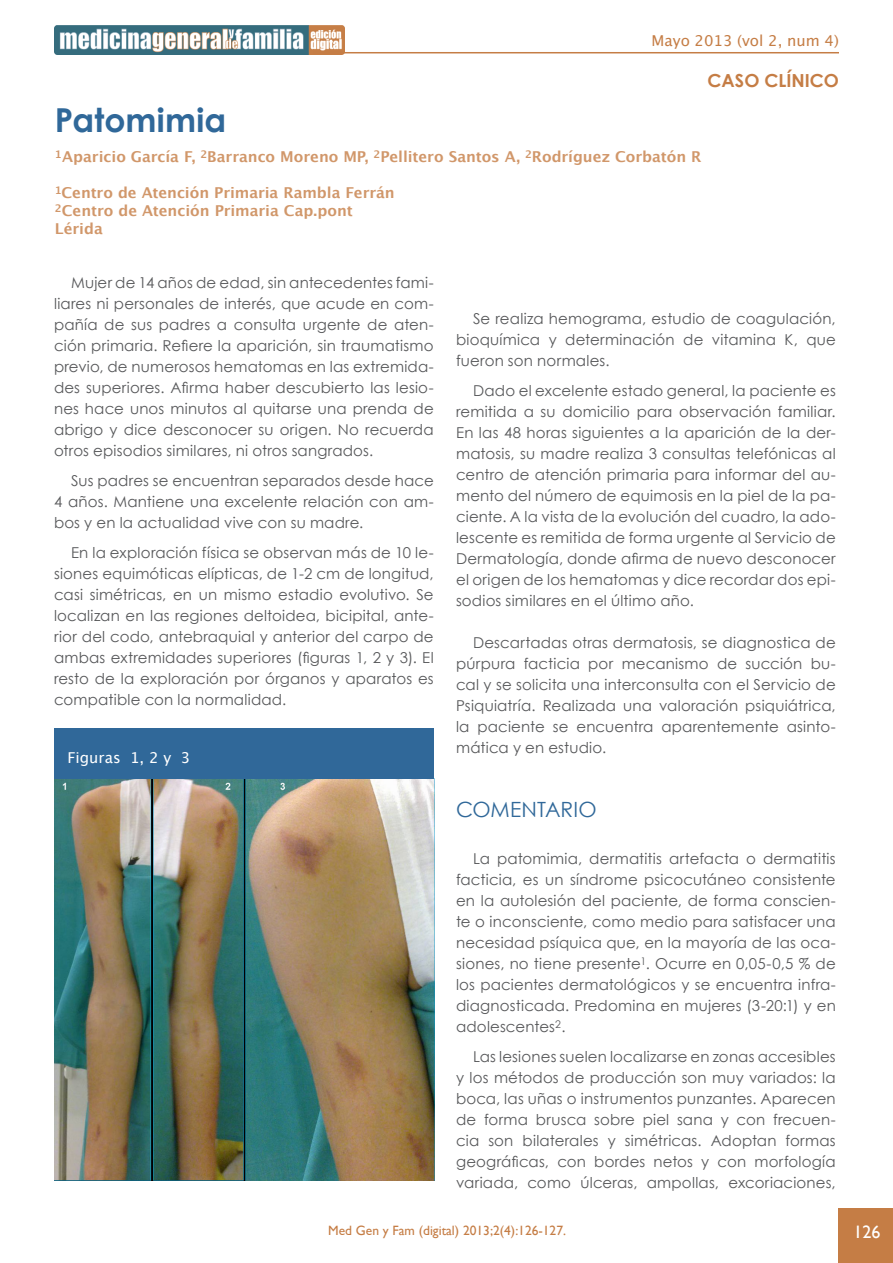
<style>
.page{position:relative;width:893px;height:1263px;background:#fff}
.page>*{position:absolute;margin:0;border:0;box-sizing:border-box;transform-origin:0 0}
.Titulo_principal{font:700 33px "Century Gothic";letter-spacing:.005em;color:#306899}
.Titulo_1{font:21px "Century Gothic";color:#306899}
.SECCIÓN{font:700 18px "Century Gothic";color:#c57d45}
.t1{font:18px "Gill Sans";color:#fff}
.Parrafo{font:15px/21px "Century Gothic";letter-spacing:.01em;color:#57585a;text-align:justify}
.Autor_es_artículos{font:700 15px "Lucida Grande";letter-spacing:-.005em;color:#d1976a}
.t2{font:15px "Lucida Grande";color:#c57d45}
.t3{font:15px "Lucida Grande";color:#fff}
.t4{font:13.5px "Gill Sans";color:#c57d45}
</style>
<div class="page">
<img style="left:54px;top:26px;width:291px;height:28px">
<hr style="left:313px;top:52px;width:526px;height:1px;background:#c57d45">
<div style="left:839px;top:1209px;width:54px;height:54px;background:#c57d45"></div>
<img style="left:55px;top:779px;width:380px;height:401px">
<div style="left:54px;top:729px;width:380px;height:50px;background:#306899"></div>
<p class="t2" style="left:652px;top:32px;width:189px">Mayo 2013 (vol 2, num 4)</p>
<p class="SECCIÓN" style="left:708px;top:67px;width:133px">CASO CLÍNICO</p>
<p class="Titulo_principal" style="left:55px;top:95px;width:173px">Patomimia</p>
<p class="Autor_es_artículos" style="left:55px;top:144px;width:648px"><sup>1</sup>Aparicio García F, <sup>2</sup>Barranco Moreno MP, <sup>2</sup>Pellitero Santos A, <sup>2</sup>Rodríguez Corbatón R</p>
<p class="Autor_es_artículos" style="left:55px;top:180px;width:341px"><sup>1</sup>Centro de Atención Primaria Rambla Ferrán</p>
<p class="Autor_es_artículos" style="left:55px;top:198px;width:299px"><sup>2</sup>Centro de Atención Primaria Cap.pont</p>
<p class="Autor_es_artículos" style="left:55px;top:216px;width:49px">Lérida</p>
<p class="Parrafo" style="left:54px;top:272px;width:381px;text-indent:17px">Mujer de 14 años de edad, sin antecedentes fami&shy;liares ni personales de interés, que acude en com&shy;pañía de sus padres a consulta urgente de aten&shy;ción primaria. Refiere la aparición, sin traumatismo previo, de numerosos hematomas en las extremida&shy;des superiores. Afirma haber descubierto las lesio&shy;nes hace unos minutos al quitarse una prenda de abrigo y dice desconocer su origen. No recuerda otros episodios similares, ni otros sangrados.</p>
<p class="Parrafo" style="left:54px;top:470px;width:381px;text-indent:17px">Sus padres se encuentran separados desde hace 4 años. Mantiene una excelente relación con am&shy;bos y en la actualidad vive con su madre.</p>
<p class="Parrafo" style="left:54px;top:542px;width:381px;text-indent:17px">En la exploración física se observan más de 10 le&shy;siones equimóticas elípticas, de 1-2 cm de longitud, casi simétricas, en un mismo estadio evolutivo. Se localizan en las regiones deltoidea, bicipital, ante&shy;rior del codo, antebraquial y anterior del carpo de ambas extremidades superiores (figuras 1, 2 y 3). El resto de la exploración por órganos y aparatos es compatible con la normalidad.</p>
<p class="t3" style="left:68px;top:749px;width:124px">Figuras 1, 2 y 3</p>
<p class="Parrafo" style="left:456px;top:308px;width:381px;text-indent:17px">Se realiza hemograma, estudio de coagulación, bioquímica y determinación de vitamina K, que fueron son normales.</p>
<p class="Parrafo" style="left:456px;top:380px;width:381px;text-indent:17px">Dado el excelente estado general, la paciente es remitida a su domicilio para observación familiar.<br>En las 48 horas siguientes a la aparición de la der&shy;matosis, su madre realiza 3 consultas telefónicas al centro de atención primaria para informar del au&shy;mento del número de equimosis en la piel de la pa&shy;ciente. A la vista de la evolución del cuadro, la ado&shy;lescente es remitida de forma urgente al Servicio de Dermatología, donde afirma de nuevo desconocer el origen de los hematomas y dice recordar dos epi&shy;sodios similares en el último año.</p>
<p class="Parrafo" style="left:456px;top:632px;width:381px;text-indent:17px">Descartadas otras dermatosis, se diagnostica de púrpura facticia por mecanismo de succión bu&shy;cal y se solicita una interconsulta con el Servicio de Psiquiatría. Realizada una valoración psiquiátrica, la paciente se encuentra aparentemente asinto&shy;mática y en estudio.</p>
<p class="Titulo_1" style="left:456px;top:795px;width:142px">COMENTARIO</p>
<p class="Parrafo" style="left:456px;top:848px;width:381px;text-indent:17px">La patomimia, dermatitis artefacta o dermatitis facticia, es un síndrome psicocutáneo consistente en la autolesión del paciente, de forma conscien&shy;te o inconsciente, como medio para satisfacer una necesidad psíquica que, en la mayoría de las oca&shy;siones, no tiene presente<sup>1</sup>. Ocurre en 0,05-0,5 % de los pacientes dermatológicos y se encuentra infra&shy;diagnosticada. Predomina en mujeres (3-20:1) y en adolescentes<sup>2</sup>.</p>
<p class="Parrafo" style="left:456px;top:1046px;width:381px;text-indent:17px">Las lesiones suelen localizarse en zonas accesibles y los métodos de producción son muy variados: la boca, las uñas o instrumentos punzantes. Aparecen de forma brusca sobre piel sana y con frecuen&shy;cia son bilaterales y simétricas. Adoptan formas geográficas, con bordes netos y con morfología variada, como úlceras, ampollas, excoriaciones,</p>
<p class="t4" style="left:328px;top:1223px;width:239px">Med Gen y Fam (digital) 2013;2(4):126-127.</p>
<p class="t1" style="left:854px;top:1222px;width:28px">126</p>
</div>
